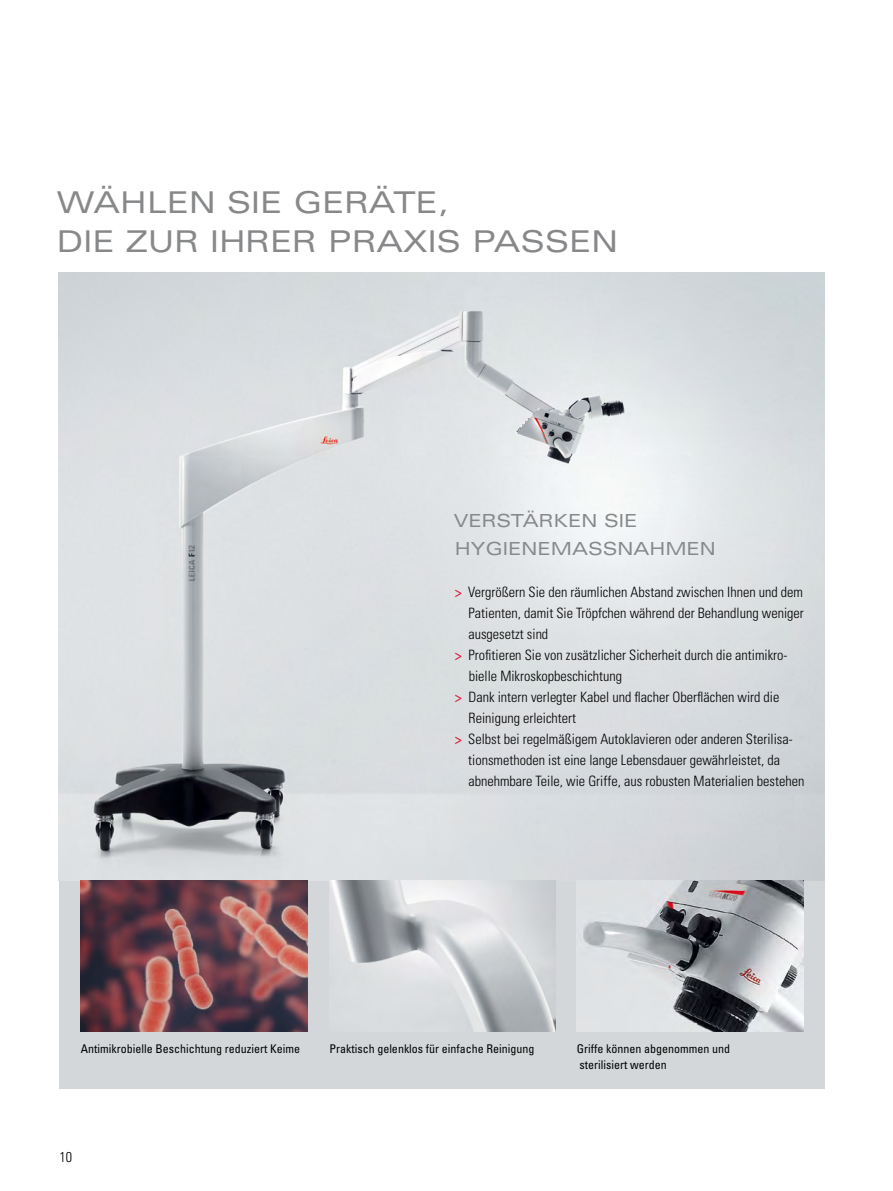
<style>
.page{position:relative;width:893px;height:1191px;background:#fff}
.page>*{position:absolute;margin:0;border:0;box-sizing:border-box;transform-origin:0 0}
.t1{font:expanded 30px/39px "Univers LT Std";color:#87888a}
.t2{font:expanded 18px/27.8px "Univers LT Std";color:#87888a}
.t3{font:300 condensed 14.25px "Univers LT Std";color:#000}
.t4{font:condensed 12px/16.5px "Univers LT Std";color:#000}
.s1{font-weight:400;color:#e20026}
</style>
<div class="page">
<div style="left:59px;top:848px;width:765px;height:241px;background:#d4d7d9"></div>
<img style="left:59px;top:273px;width:765px;height:607px">
<img style="left:81px;top:880px;width:227px;height:151px">
<img style="left:577px;top:880px;width:227px;height:151px">
<img style="left:329px;top:880px;width:227px;height:151px">
<h1 class="t1" style="left:57px;top:182px;width:563px">WÄHLEN SIE GERÄTE,<br>DIE ZUR IHRER PRAXIS PASSEN</h1>
<p class="t2" style="left:454px;top:506px;width:264px">VERSTÄRKEN SIE<br>HYGIENEMASSNAHMEN</p>
<p class="t3" style="left:455px;top:583px;width:350px"><span class="s1">&gt;</span> Vergrößern Sie den räumlichen Abstand zwischen Ihnen und dem</p>
<p class="t3" style="left:469px;top:604px;width:337px">Patienten, damit Sie Tröpfchen während der Behandlung weniger</p>
<p class="t3" style="left:468px;top:625px;width:81px">ausgesetzt sind</p>
<p class="t3" style="left:455px;top:646px;width:333px"><span class="s1">&gt;</span> Profitieren Sie von zusätzlicher Sicherheit durch die antimikro-</p>
<p class="t3" style="left:469px;top:667px;width:155px">bielle Mikroskopbeschichtung</p>
<p class="t3" style="left:455px;top:688px;width:326px"><span class="s1">&gt;</span> Dank intern verlegter Kabel und flacher Oberflächen wird die</p>
<p class="t3" style="left:469px;top:709px;width:109px">Reinigung erleichtert</p>
<p class="t3" style="left:455px;top:730px;width:338px"><span class="s1">&gt;</span> Selbst bei regelmäßigem Autoklavieren oder anderen Sterilisa-</p>
<p class="t3" style="left:468px;top:751px;width:313px">tionsmethoden ist eine lange Lebensdauer gewährleistet, da</p>
<p class="t3" style="left:468px;top:772px;width:338px">abnehmbare Teile, wie Griffe, aus robusten Materialien bestehen</p>
<p class="t4" style="left:81px;top:1040px;width:221px">Antimikrobielle Beschichtung reduziert Keime</p>
<p class="t4" style="left:329px;top:1040px;width:207px">Praktisch gelenklos für einfache Reinigung</p>
<p class="t3" style="left:60px;top:1148px;width:14px">10</p>
<p class="t4" style="left:577px;top:1040px;width:155px">Griffe können abgenommen und sterilisiert werden</p>
</div>
